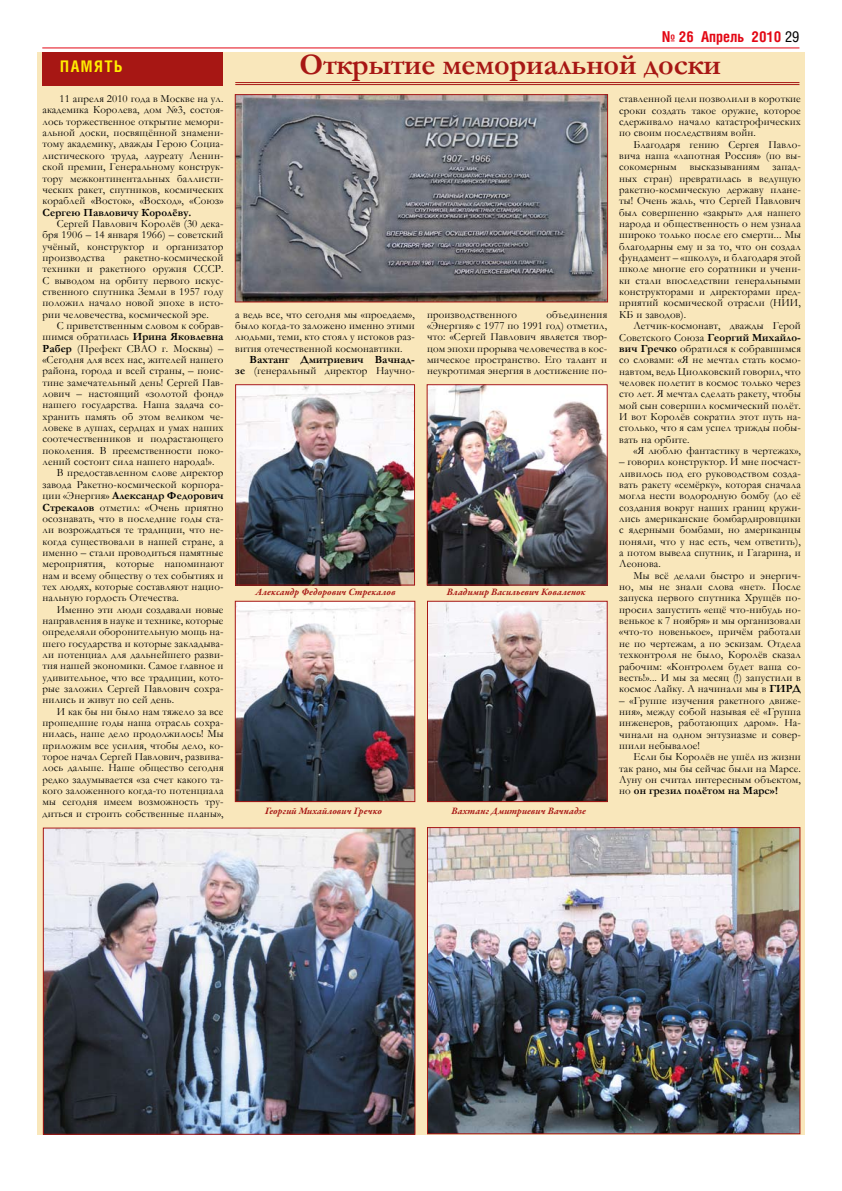
<style>
.page{position:relative;width:842px;height:1191px;background:#fff}
.page>*{position:absolute;margin:0;border:0;box-sizing:border-box;transform-origin:0 0}
.t1{font:700 30px "Garamond";letter-spacing:-.005em;color:#a71714}
.t2{font:700 16px "Helios Cond";letter-spacing:.1em;color:#ffed00}
.t3{font:700 15px "Helios Cond";color:#e30714}
.t4{font:11px/11.3px "Garamond";letter-spacing:.01em;color:#000;text-align:justify}
.t5{font:700 11px "Garamond";letter-spacing:.01em;color:#000}
.t6{font:italic 700 10px "Garamond Premr Pro";letter-spacing:.005em;color:#a71714}
.s1{font-weight:400;color:#000}
.s2{font-weight:700}
.s3{font-weight:400}
</style>
<div class="page">
<hr style="left:42px;top:47px;width:757px;height:1px;background:#e30714">
<div style="left:37px;top:52px;width:767px;height:1082px;background:#f9e7bb"></div>
<div style="left:43px;top:52px;width:180px;height:33px;background:#a71714"></div>
<hr style="left:235px;top:82px;width:564px;height:1px;background:#a71714">
<hr style="left:235px;top:84px;width:564px;height:1px;background:#a71714">
<img style="left:237px;top:96px;width:369px;height:204px">
<div style="left:235px;top:94px;width:373px;height:208px;border:1px solid #a71714"></div>
<img style="left:429px;top:829px;width:369px;height:303px">
<div style="left:427px;top:827px;width:373px;height:307px;border:1px solid #a71714"></div>
<img style="left:45px;top:829px;width:368px;height:303px">
<div style="left:43px;top:827px;width:372px;height:307px;border:1px solid #a71714"></div>
<img style="left:237px;top:386px;width:176px;height:197px">
<div style="left:235px;top:384px;width:180px;height:201px;border:1px solid #a71714"></div>
<img style="left:429px;top:386px;width:177px;height:197px">
<div style="left:427px;top:384px;width:181px;height:201px;border:1px solid #a71714"></div>
<img style="left:237px;top:603px;width:176px;height:197px">
<div style="left:235px;top:601px;width:180px;height:201px;border:1px solid #a71714"></div>
<img style="left:429px;top:603px;width:177px;height:197px">
<div style="left:427px;top:601px;width:181px;height:201px;border:1px solid #a71714"></div>
<h3 class="t3" style="left:662px;top:27px;width:139px">№ 26 Апрель 2010 <span class="s1">29</span></h3>
<h2 class="t2" style="left:60px;top:57px;width:64px">ПАМЯТЬ</h2>
<h1 class="t1" style="left:299px;top:44px;width:423px">Открытие мемориальной доски</h1>
<p class="t4" style="left:43px;top:93px;width:183px;text-indent:17px">11 апреля 2010 года в Москве на ул. академика Королева, дом №3, состоя&shy;лось торжественное открытие мемори&shy;альной доски, посвящённой знамени&shy;тому академику, дважды Герою Социа&shy;листического труда, лауреату Ленин&shy;ской премии, Генеральному конструк&shy;тору межконтинентальных баллисти&shy;ческих ракет, спутников, космических кораблей «Восток», «Восход», «Союз»</p>
<p class="t5" style="left:43px;top:205px;width:150px">Сергею Павловичу Королёву.</p>
<p class="t4" style="left:43px;top:217px;width:183px;text-indent:14px">Сергей Павлович Королёв (30 дека&shy;бря 1906 – 14 января 1966) – советский учёный, конструктор и организатор производства</p>
<p class="t4" style="left:619px;top:93px;width:183px">ставленной цели позволили в короткие сроки создать такое оружие, которое сдерживало начало катастрофических по своим последствиям войн.</p>
<p class="t4" style="left:619px;top:138px;width:183px;text-indent:14px">Благодаря гению Сергея Павло&shy;вича наша «лапотная Россия» (по вы&shy;сокомерным высказываниям запад&shy;ных стран) превратилась в ведущую ракетно-космическую державу плане&shy;ты! Очень жаль, что Сергей Павлович был совершенно «закрыт» для нашего народа и общественность о нем узнала широко только после его смерти... Мы благодарны ему и за то, что он создал фундамент – «школу», и благодаря этой школе многие его соратники и учени&shy;ки стали впоследствии генеральными конструкторами и директорами пред&shy;приятий космической отрасли (НИИ, КБ и заводов).</p>
<p class="t4" style="left:619px;top:320px;width:183px;text-indent:14px">Летчик-космонавт, дважды Герой Советского Союза <span class="s2">Георгий Михайло&shy;вич Гречко</span> обратился к собравшимся со словами: «Я не мечтал стать космо&shy;навтом, ведь Циолковский говорил, что человек полетит в космос только через сто лет. Я мечтал сделать ракету, чтобы мой сын совершил космический полёт.<br>И вот Королёв сократил этот путь на&shy;столько, что я сам успел трижды побы&shy;вать на орбите.</p>
<p class="t4" style="left:633px;top:444px;width:169px">«Я люблю фантастику в чертежах»,</p>
<p class="t4" style="left:619px;top:456px;width:183px">– говорил конструктор. И мне посчаст&shy;ливилось под его руководством созда&shy;вать ракету «семёрку», которая сначала могла нести водородную бомбу (до её создания вокруг наших границ кружи&shy;лись американские бомбардировщики с ядерными бомбами, но американцы поняли, что у нас есть, чем ответить), а потом вывела спутник, и Гагарина, и Леонова.</p>
<p class="t4" style="left:619px;top:569px;width:183px;text-indent:14px">Мы всё делали быстро и энергич&shy;но, мы не знали слова «нет». После запуска первого спутника Хрущёв по&shy;просил запустить «ещё что-нибудь но&shy;венькое к 7 ноября» и мы организовали «что-то новенькое», причём работали не по чертежам, а по эскизам. Отдела техконтроля не было, Королёв сказал рабочим: «Контролем будет ваша со&shy;весть!»... И мы за месяц (!) запустили в космос Лайку. А начинали мы в <span class="s2">ГИРД</span></p>
<p class="t4" style="left:619px;top:694px;width:183px">– «Группе изучения ракетного движе&shy;ния», между собой называя её «Группа инженеров, работающих даром». На&shy;чинали на одном энтузиазме и совер&shy;шили небывалое!</p>
<p class="t4" style="left:619px;top:751px;width:183px;text-indent:14px">Если бы Королёв не ушёл из жизни так рано, мы бы сейчас были на Марсе.<br>Луну он считал интересным объектом, но <span class="s2">он грезил полётом на Марс»!</span></p>
<p class="t4" style="left:43px;top:251px;width:183px;text-indent:82px">ракетно-космической техники и ракетного оружия СССР.<br>С выводом на орбиту первого искус&shy;ственного спутника Земли в 1957 году положил начало новой эпохе в исто&shy;рии человечества, космической эре.</p>
<p class="t4" style="left:57px;top:319px;width:168px">С приветственным словом к собрав-</p>
<p class="t4" style="left:43px;top:331px;width:182px">шимся обратилась <span class="s2">Ирина Яковлевна</span></p>
<p class="t4" style="left:43px;top:342px;width:182px"><span class="s2">Рабер</span> (Префект СВАО г. Москвы) –</p>
<p class="t4" style="left:43px;top:354px;width:182px">«Сегодня для всех нас, жителей нашего</p>
<p class="t4" style="left:43px;top:365px;width:183px">района, города и всей страны, – поис-</p>
<p class="t4" style="left:43px;top:376px;width:182px">тине замечательный день! Сергей Пав-</p>
<p class="t4" style="left:43px;top:388px;width:183px">лович – настоящий «золотой фонд»</p>
<p class="t4" style="left:43px;top:399px;width:182px">нашего государства. Наша задача со-</p>
<p class="t4" style="left:43px;top:410px;width:183px">хранить память об этом великом че-</p>
<p class="t4" style="left:43px;top:422px;width:182px">ловеке в душах, сердцах и умах наших</p>
<p class="t4" style="left:43px;top:433px;width:182px">соотечественников и подрастающего</p>
<p class="t4" style="left:43px;top:444px;width:183px">поколения. В преемственности поко-</p>
<p class="t4" style="left:43px;top:456px;width:173px">лений состоит сила нашего народа!».</p>
<p class="t4" style="left:57px;top:467px;width:168px">В предоставленном слове директор</p>
<p class="t4" style="left:43px;top:478px;width:182px">завода Ракетно-космической корпора-</p>
<p class="t5" style="left:43px;top:488px;width:182px"><span class="s3">ции «Энергия»</span> Александр Федорович</p>
<p class="t4" style="left:43px;top:501px;width:183px"><span class="s2">Стрекалов</span> отметил: «Очень приятно</p>
<p class="t4" style="left:43px;top:512px;width:183px">осознавать, что в последние годы ста-</p>
<p class="t4" style="left:43px;top:524px;width:183px">ли возрождаться те традиции, что не-</p>
<p class="t4" style="left:43px;top:535px;width:183px">когда существовали в нашей стране, а</p>
<p class="t4" style="left:43px;top:546px;width:182px">именно – стали проводиться памятные</p>
<p class="t4" style="left:43px;top:558px;width:182px">мероприятия, которые напоминают</p>
<p class="t4" style="left:43px;top:569px;width:182px">нам и всему обществу о тех событиях и</p>
<p class="t4" style="left:43px;top:580px;width:183px">тех людях, которые составляют нацио-</p>
<p class="t4" style="left:43px;top:592px;width:138px">нальную гордость Отечества.</p>
<p class="t4" style="left:57px;top:603px;width:168px">Именно эти люди создавали новые</p>
<p class="t4" style="left:43px;top:614px;width:183px">направления в науке и технике, которые</p>
<p class="t4" style="left:43px;top:626px;width:182px">определяли оборонительную мощь на-</p>
<p class="t4" style="left:43px;top:637px;width:183px">шего государства и которые закладыва-</p>
<p class="t4" style="left:43px;top:648px;width:183px">ли потенциал для дальнейшего разви-</p>
<p class="t4" style="left:43px;top:660px;width:182px">тия нашей экономики. Самое главное и</p>
<p class="t4" style="left:43px;top:671px;width:183px">удивительное, что все традиции, кото-</p>
<p class="t4" style="left:43px;top:682px;width:182px">рые заложил Сергей Павлович сохра-</p>
<p class="t4" style="left:43px;top:694px;width:133px">нились и живут по сей день.</p>
<p class="t4" style="left:57px;top:705px;width:168px">И как бы ни было нам тяжело за все</p>
<p class="t4" style="left:43px;top:716px;width:183px">прошедшие годы наша отрасль сохра-</p>
<p class="t4" style="left:43px;top:728px;width:182px">нилась, наше дело продолжилось! Мы</p>
<p class="t4" style="left:43px;top:739px;width:182px">приложим все усилия, чтобы дело, ко-</p>
<p class="t4" style="left:43px;top:750px;width:182px">торое начал Сергей Павлович, развива-</p>
<p class="t4" style="left:43px;top:762px;width:183px">лось дальше. Наше общество сегодня</p>
<p class="t4" style="left:43px;top:773px;width:183px">редко задумывается «за счет какого та-</p>
<p class="t4" style="left:43px;top:784px;width:182px">кого заложенного когда-то потенциала</p>
<p class="t4" style="left:43px;top:796px;width:183px">мы сегодня имеем возможность тру-</p>
<p class="t4" style="left:43px;top:807px;width:183px">диться и строить собственные планы»,</p>
<p class="t4" style="left:427px;top:308px;width:182px;text-indent:119px">объединения «Энергия» с 1977 по 1991 год) отметил, что: «Сергей Павлович является твор&shy;цом эпохи прорыва человечества в кос&shy;мическое пространство. Его талант и неукротимая энергия в достижение по-</p>
<p class="t4" style="left:235px;top:308px;width:181px">а ведь все, что сегодня мы «проедаем», было когда-то заложено именно этими людьми, теми, кто стоял у истоков раз&shy;вития отечественной космонавтики.</p>
<p class="t4" style="left:235px;top:354px;width:181px;text-align:right"><span class="s2">Вахтанг Дмитриевич Вачнад-<br>зе</span> (генеральный директор Научно-</p>
<p class="t4" style="left:427px;top:308px;width:92px">производственного</p>
<p class="t6" style="left:255px;top:585px;width:142px">Александр Федорович Стрекалов</p>
<p class="t6" style="left:447px;top:585px;width:141px">Владимир Васильевич Коваленок</p>
<p class="t6" style="left:265px;top:804px;width:119px">Георгий Михайлович Гречко</p>
<p class="t6" style="left:451px;top:804px;width:136px">Вахтанг Дмитриевич Вачнадзе</p>
</div>
